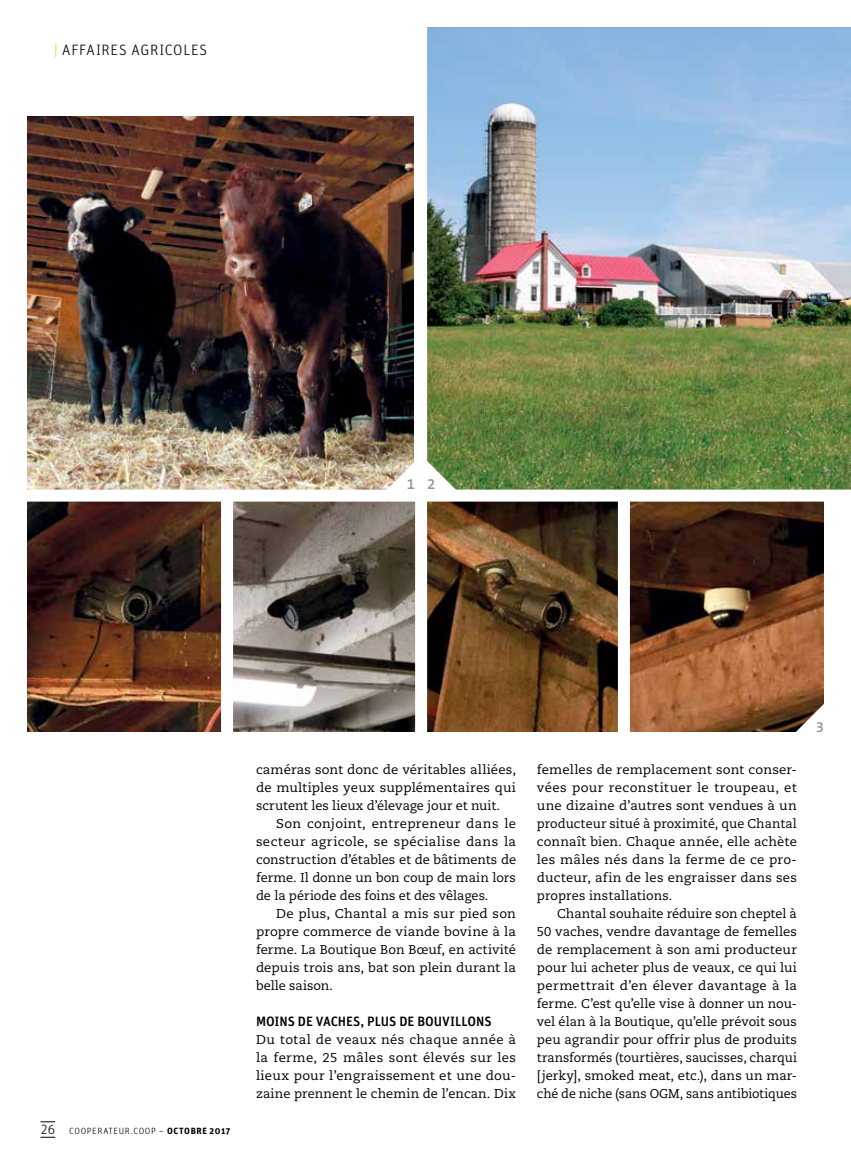
<style>
.page{position:relative;width:851px;height:1161px;background:#fff}
.page>*{position:absolute;margin:0;border:0;box-sizing:border-box;transform-origin:0 0}
.t1{font:15px "Unit Light LF";letter-spacing:.045em;color:#000}
.t2{font:600 15px "The Sans B6";color:#939598}
.t3{font:500 13.5px "Unit";letter-spacing:-.005em;color:#000}
.t4{font:12.75px/18px "Caecilia LT Std";letter-spacing:.005em;color:#000;text-align:justify}
.t5{font:9px "Unit Light LF";letter-spacing:.065em;color:#000}
.s1{color:#bfd730}
.s2{font-size:13.5px}
.s3{font-family:"Unit";font-weight:700}
</style>
<div class="page">
<svg style="left:40px;top:1137px;width:15px;height:1px"></svg>
<svg style="left:40px;top:1121px;width:15px;height:1px"></svg>
<img style="left:427px;top:27px;width:423px;height:463px">
<img style="left:27px;top:116px;width:386px;height:374px">
<img style="left:27px;top:502px;width:591px;height:230px">
<img style="left:630px;top:502px;width:194px;height:230px">
<div style="left:221px;top:496px;width:12px;height:251px;background:#fff"></div>
<div style="left:415px;top:0;width:12px;height:747px;background:#fff"></div>
<svg style="left:385px;top:460px;width:29px;height:30px"></svg>
<svg style="left:794px;top:702px;width:30px;height:30px"></svg>
<svg style="left:427px;top:460px;width:30px;height:30px"></svg>
<p class="t1" style="left:54px;top:41px;width:155px"><span class="s1">|</span> AFFAIRES AGRICOLES</p>
<p class="t2" style="left:407px;top:477px;width:10px">1</p>
<p class="t2" style="left:427px;top:477px;width:10px">2</p>
<p class="t5" style="left:40px;top:1125px;width:191px"><span class="s2">26</span> COOPERATEUR.COOP – <span class="s3">OCTOBRE 2017</span></p>
<p class="t4" style="left:256px;top:761px;width:261px">caméras sont donc de véritables alliées, de multiples yeux supplémentaires qui scrutent les lieux d’élevage jour et nuit.</p>
<p class="t4" style="left:256px;top:815px;width:261px;text-indent:20px">Son conjoint, entrepreneur dans le secteur agricole, se spécialise dans la construction d’étables et de bâtiments de ferme. Il donne un bon coup de main lors de la période des foins et des vêlages.</p>
<p class="t4" style="left:256px;top:905px;width:261px;text-indent:20px">De plus, Chantal a mis sur pied son propre commerce de viande bovine à la ferme. La Boutique Bon Bœuf, en activité depuis trois ans, bat son plein durant la belle saison.</p>
<p class="t3" style="left:256px;top:1013px;width:237px">MOINS DE VACHES, PLUS DE BOUVILLONS</p>
<p class="t4" style="left:256px;top:1031px;width:261px">Du total de veaux nés chaque année à la ferme, 25 mâles sont élevés sur les lieux pour l’engraissement et une dou&shy;zaine prennent le chemin de l’encan. Dix</p>
<p class="t4" style="left:537px;top:761px;width:261px">femelles de remplacement sont conser&shy;vées pour reconstituer le troupeau, et une dizaine d’autres sont vendues à un producteur situé à proximité, que Chantal connaît bien. Chaque année, elle achète les mâles nés dans la ferme de ce pro&shy;ducteur, afin de les engraisser dans ses propres installations.</p>
<p class="t4" style="left:537px;top:905px;width:261px;text-indent:20px">Chantal souhaite réduire son cheptel à 50 vaches, vendre davantage de femelles de remplacement à son ami producteur pour lui acheter plus de veaux, ce qui lui permettrait d’en élever davantage à la ferme. C’est qu’elle vise à donner un nou&shy;vel élan à la Boutique, qu’elle prévoit sous peu agrandir pour offrir plus de produits transformés (tourtières, saucisses, charqui [jerky], smoked meat, etc.), dans un mar&shy;ché de niche (sans OGM, sans antibiotiques</p>
<p class="t2" style="left:815px;top:719px;width:10px">3</p>
</div>
